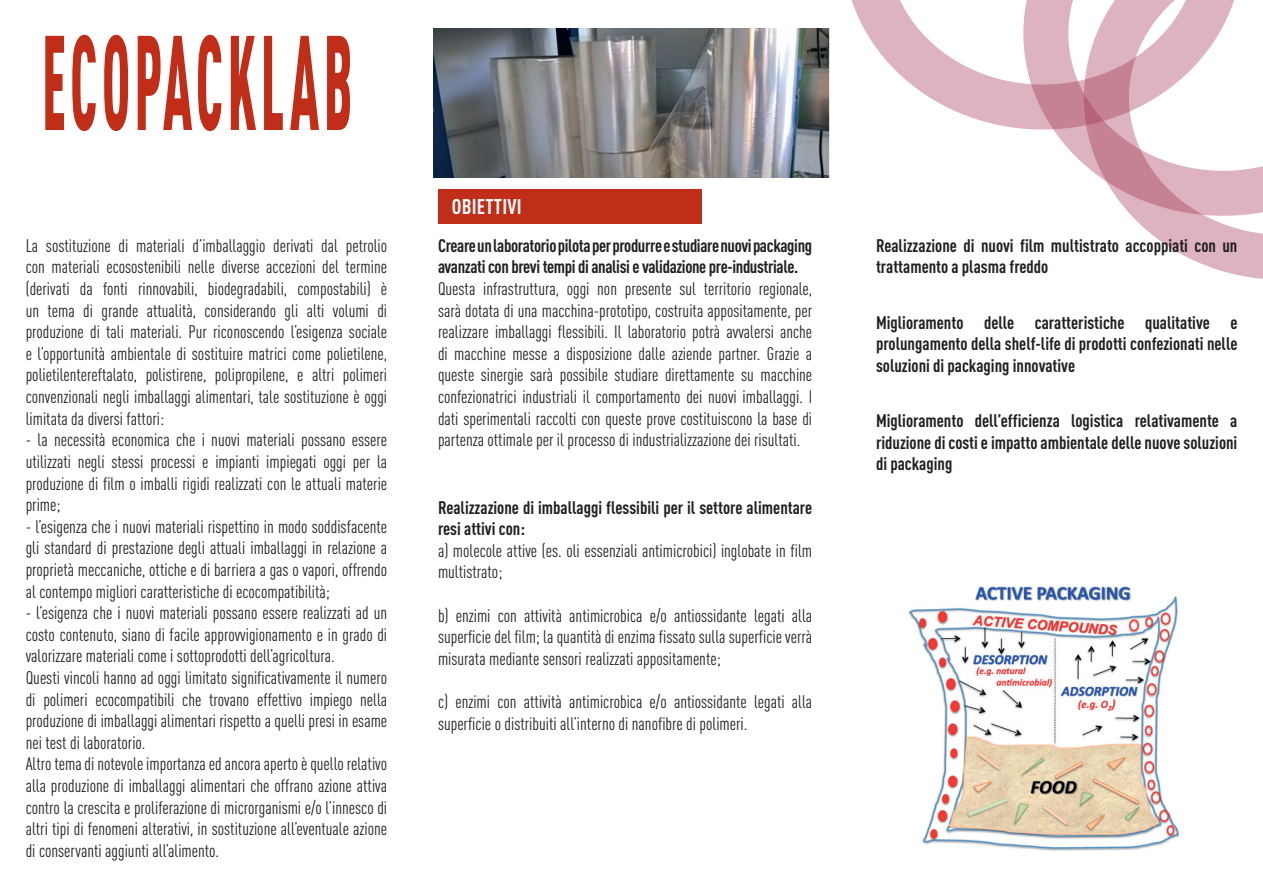
<style>
.page{position:relative;width:1263px;height:893px;background:#fff}
.page>*{position:absolute;margin:0;border:0;box-sizing:border-box;transform-origin:0 0}
.t1{font:900 condensed 132.3px "DINOT";letter-spacing:.08em;color:#c02d19;scale:.43 1}
.t2{font:700 condensed 21px "DINOT";letter-spacing:.01em;color:#fff}
.t3{font:condensed 18px/21.6px "DINOT";color:#231f20;text-align:justify}
.t4{font:700 condensed 18px/21.6px "DINOT";color:#231f20}
.t5{font:700 condensed 18px/21.6px "DINOT";letter-spacing:-.02em;color:#231f20}
</style>
<div class="page">
<svg style="left:851px;top:0;width:172px;height:129px"></svg>
<svg style="left:1132px;top:216px;width:131px;height:63px"></svg>
<svg style="left:1023px;top:0;width:240px;height:216px"></svg>
<div style="left:438px;top:189px;width:264px;height:34px;background:#c02d19"></div>
<img style="left:434px;top:28px;width:395px;height:150px">
<img style="left:908px;top:586px;width:272px;height:265px">
<h1 class="t1" style="left:42px;top:0;width:723px">ECOPACKLAB</h1>
<p class="t3" style="left:26px;top:235px;width:363px">La sostituzione di materiali d’imballaggio derivati dal petrolio con materiali ecosostenibili nelle diverse accezioni del termine (derivati da fonti rinnovabili, biodegradabili, compostabili) è un tema di grande attualità, considerando gli alti volumi di produzione di tali materiali. Pur riconoscendo l’esigenza sociale e l’opportunità ambientale di sostituire matrici come polietilene, polietilentereftalato, polistirene, polipropilene, e altri polimeri convenzionali negli imballaggi alimentari, tale sostituzione è oggi limitata da diversi fattori:</p>
<p class="t3" style="left:26px;top:429px;width:363px">- la necessità economica che i nuovi materiali possano essere utilizzati negli stessi processi e impianti impiegati oggi per la produzione di film o imballi rigidi realizzati con le attuali materie prime;</p>
<p class="t3" style="left:26px;top:515px;width:363px">- l’esigenza che i nuovi materiali rispettino in modo soddisfacente gli standard di prestazione degli attuali imballaggi in relazione a proprietà meccaniche, ottiche e di barriera a gas o vapori, offrendo al contempo migliori caratteristiche di ecocompatibilità;</p>
<p class="t3" style="left:26px;top:602px;width:363px;text-align:left">- l’esigenza che i nuovi materiali possano essere realizzati ad un costo contenuto, siano di facile approvvigionamento e in grado di valorizzare materiali come i sottoprodotti dell’agricoltura.<br>Questi vincoli hanno ad oggi limitato significativamente il numero di polimeri ecocompatibili che trovano effettivo impiego nella produzione di imballaggi alimentari rispetto a quelli presi in esame nei test di laboratorio.<br>Altro tema di notevole importanza ed ancora aperto è quello relativo alla produzione di imballaggi alimentari che offrano azione attiva contro la crescita e proliferazione di microrganismi e/o l’innesco di altri tipi di fenomeni alterativi, in sostituzione all’eventuale azione di conservanti aggiunti all’alimento.</p>
<p class="t2" style="left:452px;top:194px;width:71px">OBIETTIVI</p>
<p class="t5" style="left:438px;top:234px;width:376px">Creare un laboratorio pilota per produrre e studiare nuovi packaging avanzati con brevi tempi di analisi e validazione pre-industriale.</p>
<p class="t3" style="left:438px;top:278px;width:376px">Questa infrastruttura, oggi non presente sul territorio regionale, sarà dotata di una macchina-prototipo, costruita appositamente, per realizzare imballaggi flessibili. Il laboratorio potrà avvalersi anche di macchine messe a disposizione dalle aziende partner. Grazie a queste sinergie sarà possibile studiare direttamente su macchine confezionatrici industriali il comportamento dei nuovi imballaggi. I dati sperimentali raccolti con queste prove costituiscono la base di partenza ottimale per il processo di industrializzazione dei risultati.</p>
<p class="t4" style="left:438px;top:496px;width:376px">Realizzazione di imballaggi flessibili per il settore alimentare resi attivi con:</p>
<p class="t3" style="left:438px;top:539px;width:376px">a) molecole attive (es. oli essenziali antimicrobici) inglobate in film multistrato;</p>
<p class="t3" style="left:438px;top:604px;width:376px">b) enzimi con attività antimicrobica e/o antiossidante legati alla superficie del film; la quantità di enzima fissato sulla superficie verrà misurata mediante sensori realizzati appositamente;</p>
<p class="t3" style="left:438px;top:691px;width:376px">c) enzimi con attività antimicrobica e/o antiossidante legati alla superficie o distribuiti all’interno di nanofibre di polimeri.</p>
<p class="t4" style="left:876px;top:234px;width:363px">Realizzazione di nuovi film multistrato accoppiati con un trattamento a plasma freddo</p>
<p class="t4" style="left:876px;top:311px;width:363px;text-align:justify">Miglioramento delle caratteristiche qualitative e prolungamento della shelf-life di prodotti confezionati nelle soluzioni di packaging innovative</p>
<p class="t4" style="left:876px;top:410px;width:363px;text-align:justify">Miglioramento dell’efficienza logistica relativamente a riduzione di costi e impatto ambientale delle nuove soluzioni di packaging</p>
</div>
